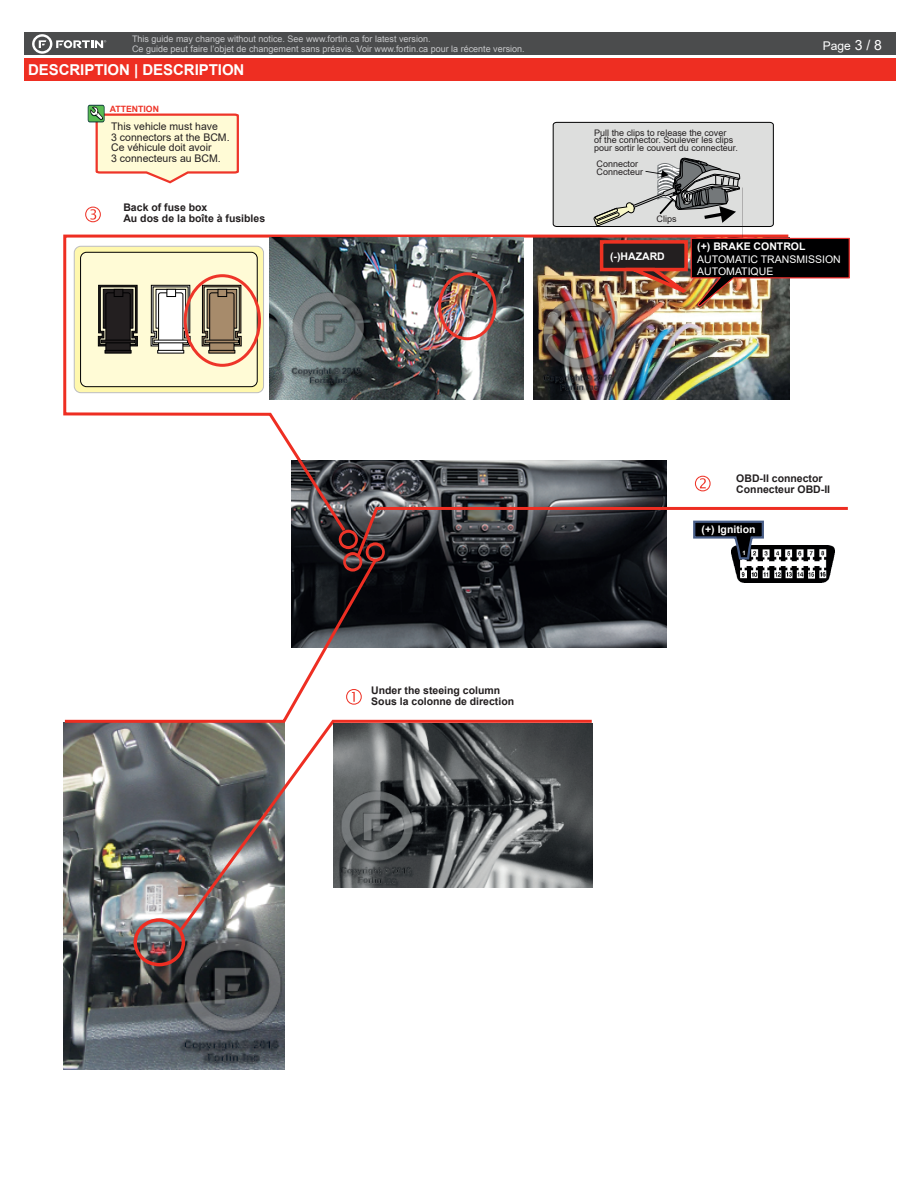
<style>
.page{position:relative;width:918px;height:1188px;background:#fff}
.page>*{position:absolute;margin:0;border:0;box-sizing:border-box;transform-origin:0 0}
.t1{font:700 15px "Arial";letter-spacing:-.005em;color:#fff}
.t2{font:12px "Arial";color:#fff}
.t3{font:700 10.5px/10.5px "Arial";color:#231f20}
.t4{font:10.5px/10.5px "Arial";color:#231f20}
.t5{font:10.5px/12.3px "Arial";color:#fff}
.t6{font:700 10.5px "Arial";color:#fff}
.t7{font:9px/9.8px "Arial";color:#c7c8ca}
.t8{font:9px/7.6px "Arial";color:#231f20}
.t9{font:700 8.7px "Arial";color:#ee3529}
.t10{font:700 6px "Arial";color:#fff}
.s1{font-size:13.95px}
.s2{font-weight:700}
</style>
<div class="page">
<div style="left:24px;top:33px;width:872px;height:22px;background:#4b4c4d"></div>
<div style="left:24px;top:58px;width:872px;height:23px;background:#ee2e22"></div>
<svg style="left:32px;top:34px;width:74px;height:20px"></svg>
<svg style="left:85px;top:207px;width:16px;height:15px"></svg>
<img style="left:64px;top:724px;width:220px;height:346px">
<img style="left:291px;top:534px;width:375px;height:114px">
<svg style="left:63px;top:556px;width:316px;height:168px"></svg>
<img style="left:63px;top:234px;width:727px;height:300px">
<div style="left:74px;top:246px;width:190px;height:147px;background:#fff8ae;border-radius:7px"></div>
<div style="left:74px;top:246px;width:190px;height:147px;border:1px solid #bcbdc0;border-radius:7px"></div>
<div style="left:81px;top:252px;width:176px;height:135px;background:#fffbd6;border-radius:6px"></div>
<div style="left:80px;top:252px;width:178px;height:135px;border:1px solid #000001;border-radius:6px"></div>
<svg style="left:150px;top:284px;width:41px;height:63px"></svg>
<div style="left:159px;top:293px;width:24px;height:59px;background:#fff;border-radius:2px"></div>
<div style="left:158px;top:292px;width:25px;height:60px;border:1px solid #000001;border-radius:2px"></div>
<div style="left:154px;top:340px;width:34px;height:3px;border:1px solid #000001"></div>
<div style="left:157px;top:350px;width:27px;height:4px;border:1px solid #000001"></div>
<div style="left:167px;top:289px;width:9px;height:8px;background:#fff"></div>
<div style="left:166px;top:289px;width:10px;height:8px;border:1px solid #000001"></div>
<svg style="left:98px;top:284px;width:40px;height:63px"></svg>
<div style="left:106px;top:293px;width:24px;height:59px;background:#231f20;border-radius:2px"></div>
<div style="left:105px;top:292px;width:26px;height:60px;border:1px solid #000001;border-radius:2px"></div>
<div style="left:101px;top:340px;width:34px;height:3px;border:1px solid #000001"></div>
<div style="left:105px;top:350px;width:27px;height:4px;border:1px solid #000001"></div>
<div style="left:114px;top:289px;width:9px;height:8px;background:#231f20"></div>
<div style="left:114px;top:289px;width:9px;height:8px;border:1px solid #000001"></div>
<svg style="left:201px;top:284px;width:41px;height:63px"></svg>
<div style="left:210px;top:293px;width:24px;height:59px;background:#a78b6b;border-radius:2px"></div>
<div style="left:209px;top:292px;width:25px;height:60px;border:1px solid #000001;border-radius:2px"></div>
<div style="left:205px;top:340px;width:34px;height:3px;border:1px solid #000001"></div>
<div style="left:208px;top:350px;width:27px;height:4px;border:1px solid #000001"></div>
<div style="left:218px;top:289px;width:9px;height:8px;background:#a78b6b"></div>
<div style="left:218px;top:289px;width:9px;height:8px;border:1px solid #000001"></div>
<svg style="left:177px;top:718px;width:416px;height:216px"></svg>
<div style="left:134px;top:918px;width:51px;height:48px;border:3px solid #ee2e22;border-radius:50%"></div>
<svg style="left:88px;top:105px;width:151px;height:79px"></svg>
<div style="left:184px;top:274px;width:77px;height:93px;border:3px solid #ee3529;border-radius:50%"></div>
<img style="left:333px;top:723px;width:259px;height:165px">
<img style="left:270px;top:238px;width:254px;height:161px">
<div style="left:438px;top:272px;width:59px;height:68px;border:3px solid #ee3529;border-radius:50%"></div>
<img style="left:735px;top:572px;width:96px;height:11px">
<svg style="left:339px;top:505px;width:509px;height:67px"></svg>
<svg style="left:695px;top:476px;width:16px;height:15px"></svg>
<svg style="left:552px;top:122px;width:298px;height:184px"></svg>
<p class="t7" style="left:132px;top:34px;width:394px">This guide may change without notice. See www.fortin.ca for latest version.<br>Ce guide peut faire l’objet de changement sans préavis. Voir www.fortin.ca pour la récente version.</p>
<h1 class="t1" style="left:28px;top:59px;width:218px">DESCRIPTION | DESCRIPTION</h1>
<p class="t9" style="left:110px;top:103px;width:51px">ATTENTION</p>
<p class="t4" style="left:111px;top:121px;width:120px">This vehicle must have<br>3 connectors at the BCM.<br>Ce véhicule doit avoir<br>3 connecteurs au BCM.</p>
<p class="t3" style="left:123px;top:203px;width:143px">Back of fuse box<br>Au dos de la boîte à fusibles</p>
<p class="t8" style="left:594px;top:129px;width:145px">Pull the clips to release the cover<br>of the connector. Soulever les clips pour sortir le couvert du connecteur.</p>
<p class="t8" style="left:597px;top:160px;width:48px">Connector<br>Connecteur</p>
<p class="t8" style="left:657px;top:215px;width:22px">Clips</p>
<h2 class="t2" style="left:823px;top:38px;width:61px">Page <span class="s1">3 / 8</span></h2>
<p class="t6" style="left:610px;top:249px;width:56px">(-)HAZARD</p>
<p class="t5" style="left:697px;top:240px;width:145px"><span class="s2">(+) BRAKE CONTROL<br></span>AUTOMATIC TRANSMISSION<br>AUTOMATIQUE</p>
<p class="t3" style="left:371px;top:685px;width:144px">Under the steeing column<br>Sous la colonne de direction</p>
<p class="t3" style="left:736px;top:473px;width:95px">OBD-II connector<br>Connecteur OBD-II</p>
<p class="t6" style="left:702px;top:522px;width:55px">(+) Ignition</p>
<p class="t10" style="left:743px;top:549px;width:5px">1</p>
</div>
